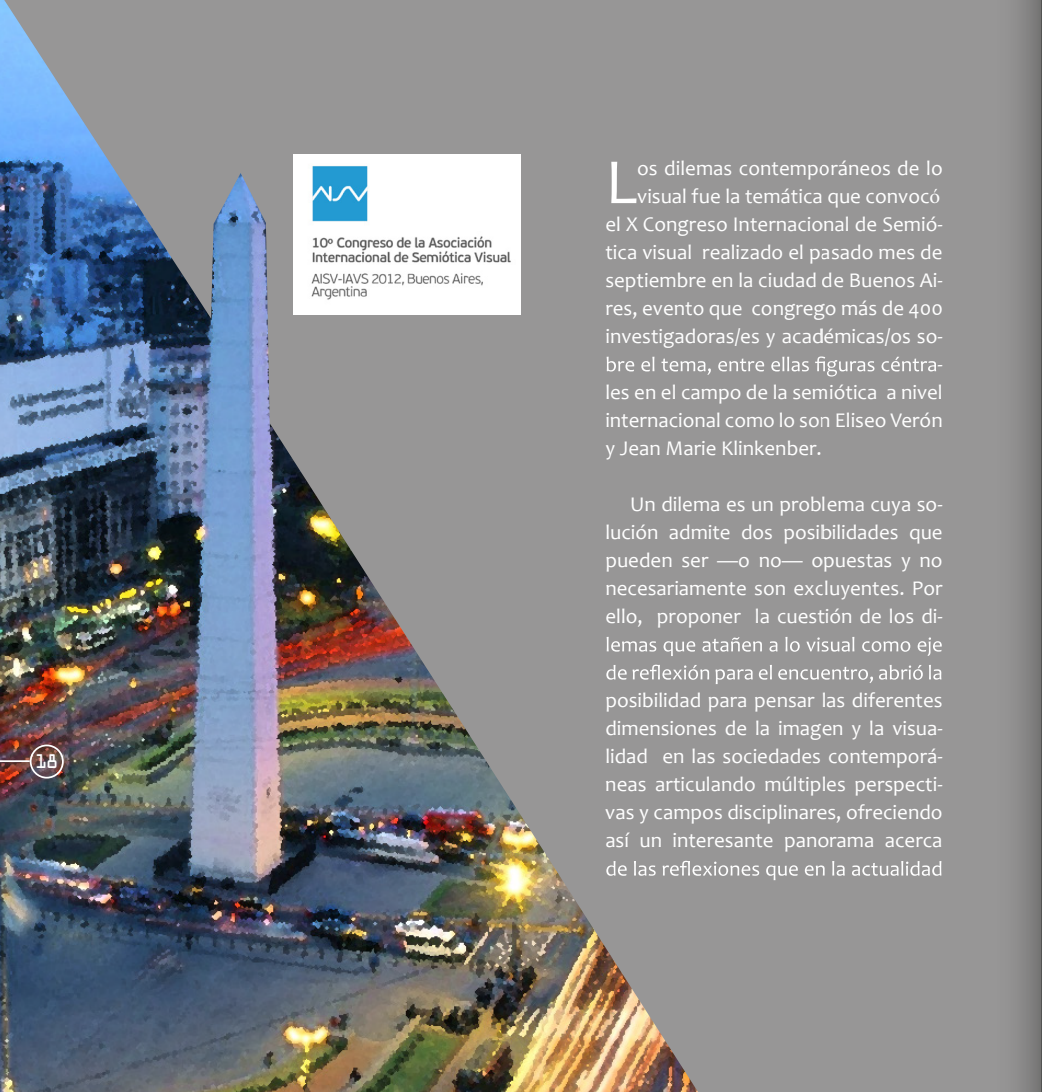
<style>
.page{position:relative;width:1042px;height:1092px;background:#fff}
.page>*{position:absolute;margin:0;border:0;box-sizing:border-box;transform-origin:0 0}
.t1{font:65.1px "Candara";color:#fff}
.t2{font:21px/28px "Candara";color:#fff;text-align:justify}
.t3{font:17.68px "OCRA Std";color:#fff}
.s1{font-family:"Minion Pro"}
</style>
<div class="page">
<div style="left:0;top:0;width:1042px;height:1091px;background:#979696"></div>
<img style="left:0;top:0;width:697px;height:1091px">
<img style="left:293px;top:154px;width:227px;height:160px">
<svg style="left:606px;top:356px;width:216px;height:20px"></svg>
<svg style="left:606px;top:636px;width:216px;height:20px"></svg>
<svg style="left:606px;top:664px;width:216px;height:20px"></svg>
<svg style="left:606px;top:860px;width:216px;height:20px"></svg>
<svg style="left:822px;top:0;width:220px;height:1091px"></svg>
<div style="left:30px;top:744px;width:34px;height:34px;border:2px solid #fff;border-radius:50%"></div>
<hr style="left:0;top:760px;width:30px;height:2px;background:#fff">
<p class="t3" style="left:35px;top:753px;width:25px">18</p>
<h1 class="t1" style="left:605px;top:141px;width:33px">L</h1>
<p class="t2" style="left:637px;top:154px;width:307px">os dilemas contemporáneos de lo</p>
<p class="t2" style="left:637px;top:182px;width:304px">visual fue la temática que convoc<span class="s1">ó</span></p>
<p class="t2" style="left:605px;top:210px;width:339px">el X Congreso Internacional de Semió-</p>
<p class="t2" style="left:605px;top:238px;width:339px">tica visual realizado el pasado mes de</p>
<p class="t2" style="left:605px;top:266px;width:339px">septiembre en la ciudad de Buenos Ai-</p>
<p class="t2" style="left:605px;top:294px;width:339px">res, evento que congrego más de 400</p>
<p class="t2" style="left:605px;top:322px;width:339px">investigadoras/es y académicas/os so-</p>
<p class="t2" style="left:937px;top:350px;width:7px">-</p>
<p class="t2" style="left:605px;top:378px;width:339px">les en el campo de la semiótica a nivel</p>
<p class="t2" style="left:605px;top:406px;width:339px">mocl ano i canretn i nóreVoes i l Enoso lo</p>
<p class="t2" style="left:605px;top:434px;width:218px">y Jean Marie Klinkenber.</p>
<p class="t2" style="left:605px;top:490px;width:339px;text-indent:25px">Un dilema es un problema cuya so&shy;lución admite dos posibilidades que pueden ser —o no— opuestas y no necesariamente son excluyentes. Por ello, proponer la cuestión de los di-</p>
<p class="t2" style="left:605px;top:686px;width:339px">posibilidad para pensar las diferentes dimensiones de la imagen y la visua&shy;lidad en las sociedades contemporá&shy;neas articulando múltiples perspecti&shy;vas y campos disciplinares, ofreciendo así un interesante panorama acerca</p>
</div>
